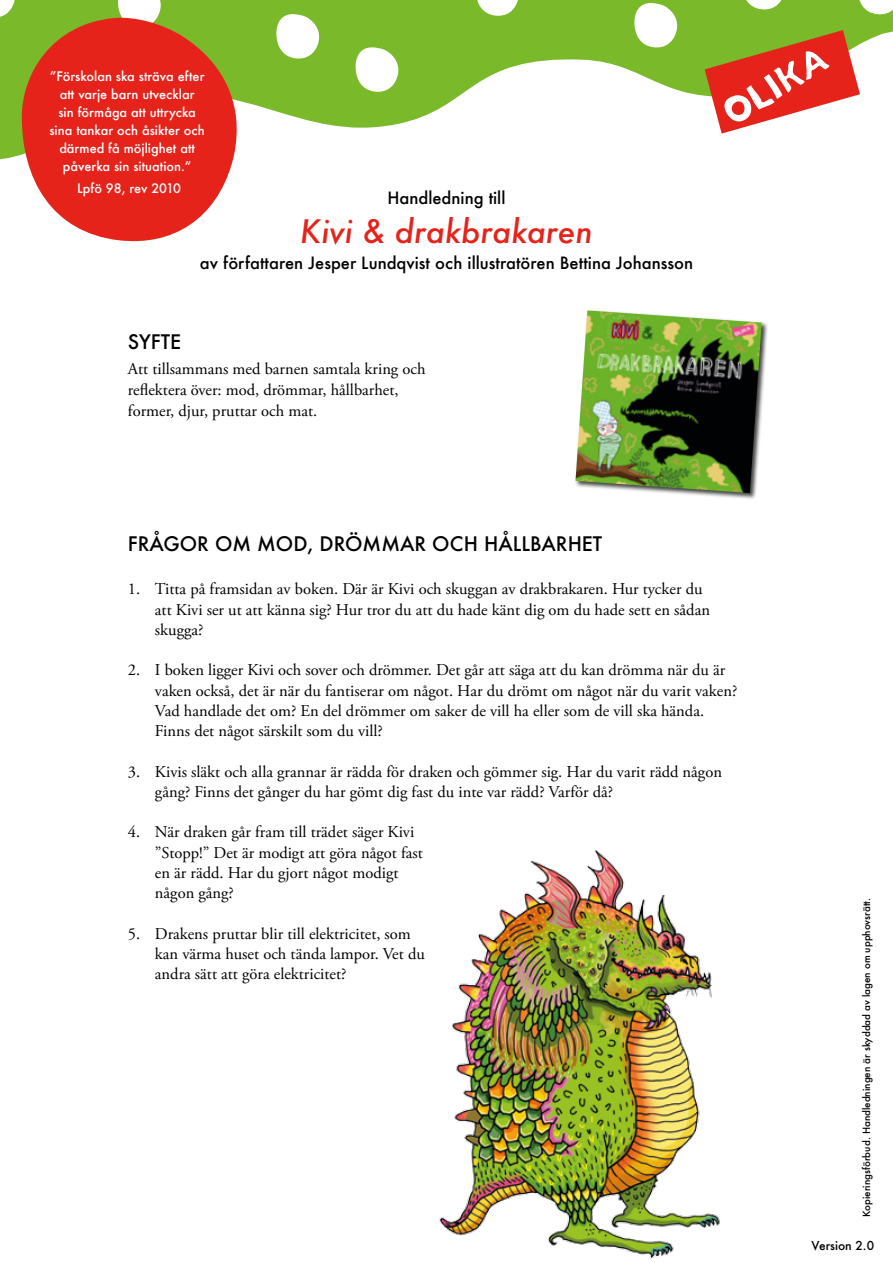
<style>
.page{position:relative;width:893px;height:1263px;background:#fff}
.page>*{position:absolute;margin:0;border:0;box-sizing:border-box;transform-origin:0 0}
.brödtext{font:italic 500 31.5px "Futura";color:#e5231b}
.rubrik{font:500 19.5px "Futura";color:#000}
.brödtext-2{font:16.5px/20.2px "Adobe Garamond Pro";color:#000}
.brödtext-3{font:500 16.5px "Futura";color:#000}
.prick{font:500 12.75px/18px "Futura";color:#fff;text-align:center}
.t1{font:500 12px "Futura";color:#000}
.t2{font:500 9.75px "Futura";color:#000}
</style>
<div class="page">
<svg style="left:0;top:0;width:893px;height:160px;fill:#7ab929"></svg>
<svg style="left:22px;top:16px;width:222px;height:226px;fill:#e5231b"></svg>
<div style="left:574px;top:310px;width:195px;height:190px;background:#000;opacity:.75"></div>
<img style="left:575px;top:310px;width:187px;height:183px">
<img style="left:439px;top:850px;width:281px;height:409px">
<svg style="left:705px;top:30px;width:155px;height:104px"></svg>
<p class="prick" style="left:49px;top:67px;width:157px">”Förskolan ska sträva efter att varje barn utvecklar<br>sin förmåga att uttrycka sina tankar och åsikter och därmed få möjlighet att påverka sin situation.”</p>
<p class="prick" style="left:77px;top:179px;width:106px">Lpfö 98, rev 2010</p>
<p class="brödtext-3" style="left:387px;top:187px;width:120px">Handledning till</p>
<p class="brödtext" style="left:300px;top:209px;width:294px">Kivi &amp; drakbrakaren</p>
<p class="brödtext-3" style="left:200px;top:252px;width:495px">av författaren Jesper Lundqvist och illustratören Bettina Johansson</p>
<p class="rubrik" style="left:128px;top:328px;width:55px">SYFTE</p>
<p class="brödtext-2" style="left:128px;top:359px;width:299px;line-height:21px">Att tillsammans med barnen samtala kring och reflektera över: mod, drömmar, hållbarhet, former, djur, pruttar och mat.</p>
<p class="rubrik" style="left:128px;top:530px;width:476px">FRÅGOR OM MOD, DRÖMMAR OCH HÅLLBARHET</p>
<p class="brödtext-2" style="left:155px;top:579px;width:556px;text-indent:-27px">1. Titta på framsidan av boken. Där är Kivi och skuggan av drakbrakaren. Hur tycker du att Kivi ser ut att känna sig? Hur tror du att du hade känt dig om du hade sett en sådan skugga?</p>
<p class="brödtext-2" style="left:155px;top:660px;width:584px;text-indent:-27px">2. I boken ligger Kivi och sover och drömmer. Det går att säga att du kan drömma när du är vaken också, det är när du fantiserar om något. Har du drömt om något när du varit vaken?<br>Vad handlade det om? En del drömmer om saker de vill ha eller som de vill ska hända.<br>Finns det något särskilt som du vill?</p>
<p class="brödtext-2" style="left:155px;top:762px;width:568px;text-indent:-27px">3. Kivis släkt och alla grannar är rädda för draken och gömmer sig. Har du varit rädd någon gång? Finns det gånger du har gömt dig fast du inte var rädd? Varför då?</p>
<p class="brödtext-2" style="left:155px;top:822px;width:269px;text-indent:-27px">4. När draken går fram till trädet säger Kivi ”Stopp!” Det är modigt att göra något fast en är rädd. Har du gjort något modigt någon gång?</p>
<p class="brödtext-2" style="left:155px;top:924px;width:271px;text-indent:-27px">5. Drakens pruttar blir till elektricitet, som kan värma huset och tända lampor. Vet du andra sätt att göra elektricitet?</p>
<p class="t2" style="left:860px;top:1217px;width:321px;rotate:-90deg">Kopieringsförbud. Handledningen är skyddad av lagen om upphovsrätt.</p>
<p class="t1" style="left:812px;top:1237px;width:64px">Version 2.0</p>
</div>
